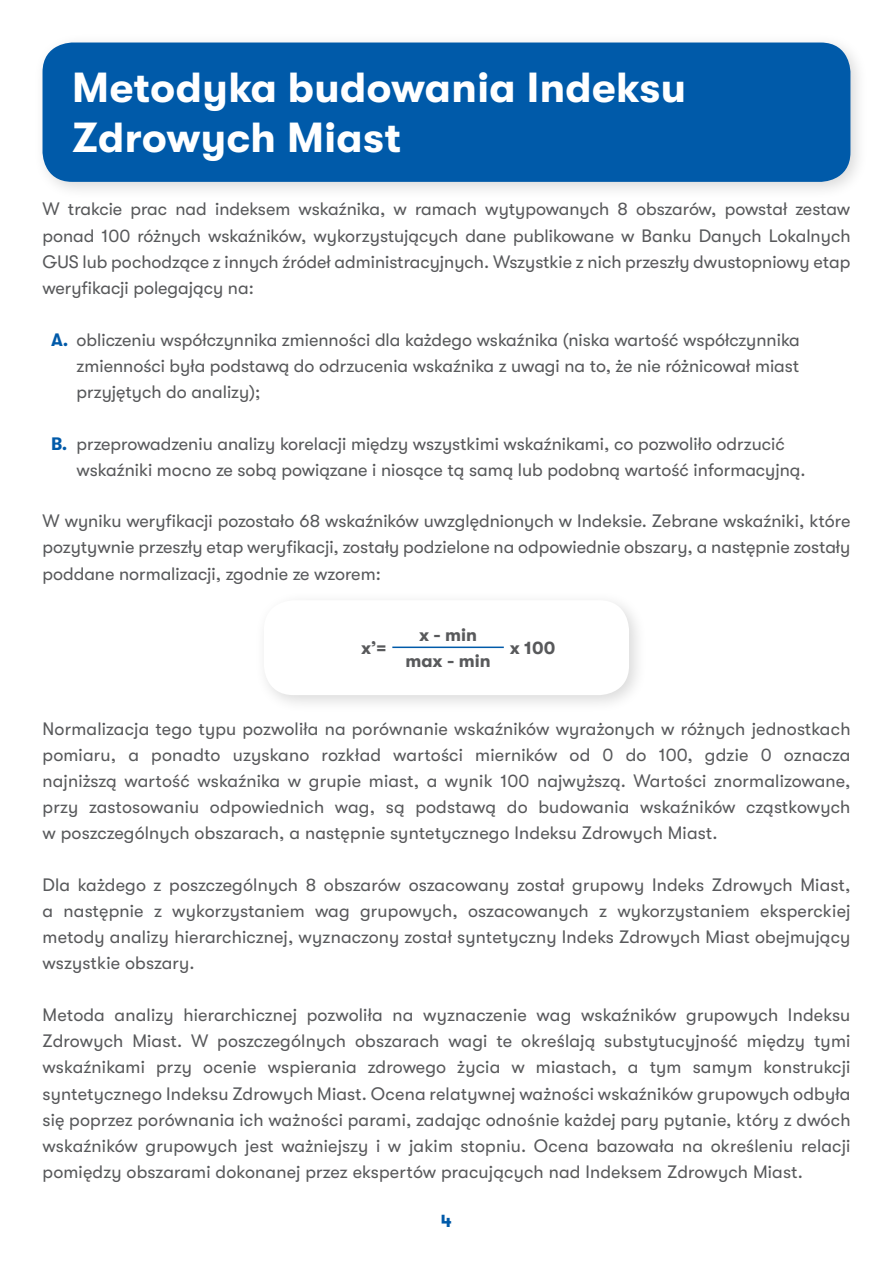
<style>
.page{position:relative;width:893px;height:1263px;background:#fff}
.page>*{position:absolute;margin:0;border:0;box-sizing:border-box;transform-origin:0 0}
.t1{font:700 42px/50.4px "GT Walsheim";letter-spacing:.01em;color:#fff}
.t2{font:18px/26.1px "GT Walsheim";color:#58595b;text-align:justify}
.t3{font:700 18px "GT Walsheim";color:#58595b}
.t4{font:700 18px "GT Walsheim";color:#005aa9}
.s1{font-weight:700;color:#005aa9}
</style>
<div class="page">
<div style="left:33px;top:33px;width:836px;height:167px;background:#000;opacity:.15"></div>
<div style="left:43px;top:43px;width:807px;height:139px;background:#005aa9;border-radius:30px"></div>
<div style="left:254px;top:590px;width:393px;height:124px;background:#000;opacity:.15"></div>
<div style="left:264px;top:600px;width:365px;height:95px;background:#fff;border-radius:30px"></div>
<hr style="left:392px;top:646px;width:112px;height:2px;background:#005aa9">
<h1 class="t1" style="left:72px;top:62px;width:615px">Metodyka budowania Indeksu<br>Zdrowych Miast</h1>
<p class="t2" style="left:43px;top:196px;width:809px">W trakcie prac nad indeksem wskaźnika, w ramach wytypowanych 8 obszarów, powstał zestaw ponad 100 różnych wskaźników, wykorzystujących dane publikowane w Banku Danych Lokalnych GUS lub pochodzące z innych źródeł administracyjnych. Wszystkie z nich przeszły dwustopniowy etap weryfikacji polegający na:</p>
<p class="t2" style="left:77px;top:326px;width:725px;text-indent:-26px"><span class="s1">A.</span> obliczeniu współczynnika zmienności dla każdego wskaźnika (niska wartość współczynnika zmienności była podstawą do odrzucenia wskaźnika z uwagi na to, że nie różnicował miast przyjętych do analizy);</p>
<p class="t2" style="left:77px;top:430px;width:731px;text-indent:-26px"><span class="s1">B.</span> przeprowadzeniu analizy korelacji między wszystkimi wskaźnikami, co pozwoliło odrzucić wskaźniki mocno ze sobą powiązane i niosące tą samą lub podobną wartość informacyjną.</p>
<p class="t2" style="left:43px;top:508px;width:809px">W wyniku weryfikacji pozostało 68 wskaźników uwzględnionych w Indeksie. Zebrane wskaźniki, które pozytywnie przeszły etap weryfikacji, zostały podzielone na odpowiednie obszary, a następnie zostały poddane normalizacji, zgodnie ze wzorem:</p>
<p class="t3" style="left:361px;top:638px;width:27px">x’=</p>
<p class="t3" style="left:419px;top:625px;width:60px">x - min</p>
<p class="t3" style="left:405px;top:651px;width:87px">max - min</p>
<p class="t3" style="left:510px;top:638px;width:47px">x 100</p>
<p class="t2" style="left:43px;top:715px;width:809px">Normalizacja tego typu pozwoliła na porównanie wskaźników wyrażonych w różnych jednostkach pomiaru, a ponadto uzyskano rozkład wartości mierników od 0 do 100, gdzie 0 oznacza najniższą wartość wskaźnika w grupie miast, a wynik 100 najwyższą. Wartości znormalizowane, przy zastosowaniu odpowiednich wag, są podstawą do budowania wskaźników cząstkowych w poszczególnych obszarach, a następnie syntetycznego Indeksu Zdrowych Miast.</p>
<p class="t2" style="left:43px;top:872px;width:809px">Dla każdego z poszczególnych 8 obszarów oszacowany został grupowy Indeks Zdrowych Miast, a następnie z wykorzystaniem wag grupowych, oszacowanych z wykorzystaniem eksperckiej metody analizy hierarchicznej, wyznaczony został syntetyczny Indeks Zdrowych Miast obejmujący wszystkie obszary.</p>
<p class="t2" style="left:43px;top:1002px;width:809px">Metoda analizy hierarchicznej pozwoliła na wyznaczenie wag wskaźników grupowych Indeksu Zdrowych Miast. W poszczególnych obszarach wagi te określają substytucyjność między tymi wskaźnikami przy ocenie wspierania zdrowego życia w miastach, a tym samym konstrukcji syntetycznego Indeksu Zdrowych Miast. Ocena relatywnej ważności wskaźników grupowych odbyła się poprzez porównania ich ważności parami, zadając odnośnie każdej pary pytanie, który z dwóch wskaźników grupowych jest ważniejszy i w jakim stopniu. Ocena bazowała na określeniu relacji pomiędzy obszarami dokonanej przez ekspertów pracujących nad Indeksem Zdrowych Miast.</p>
<p class="t4" style="left:441px;top:1211px;width:13px">4</p>
</div>
